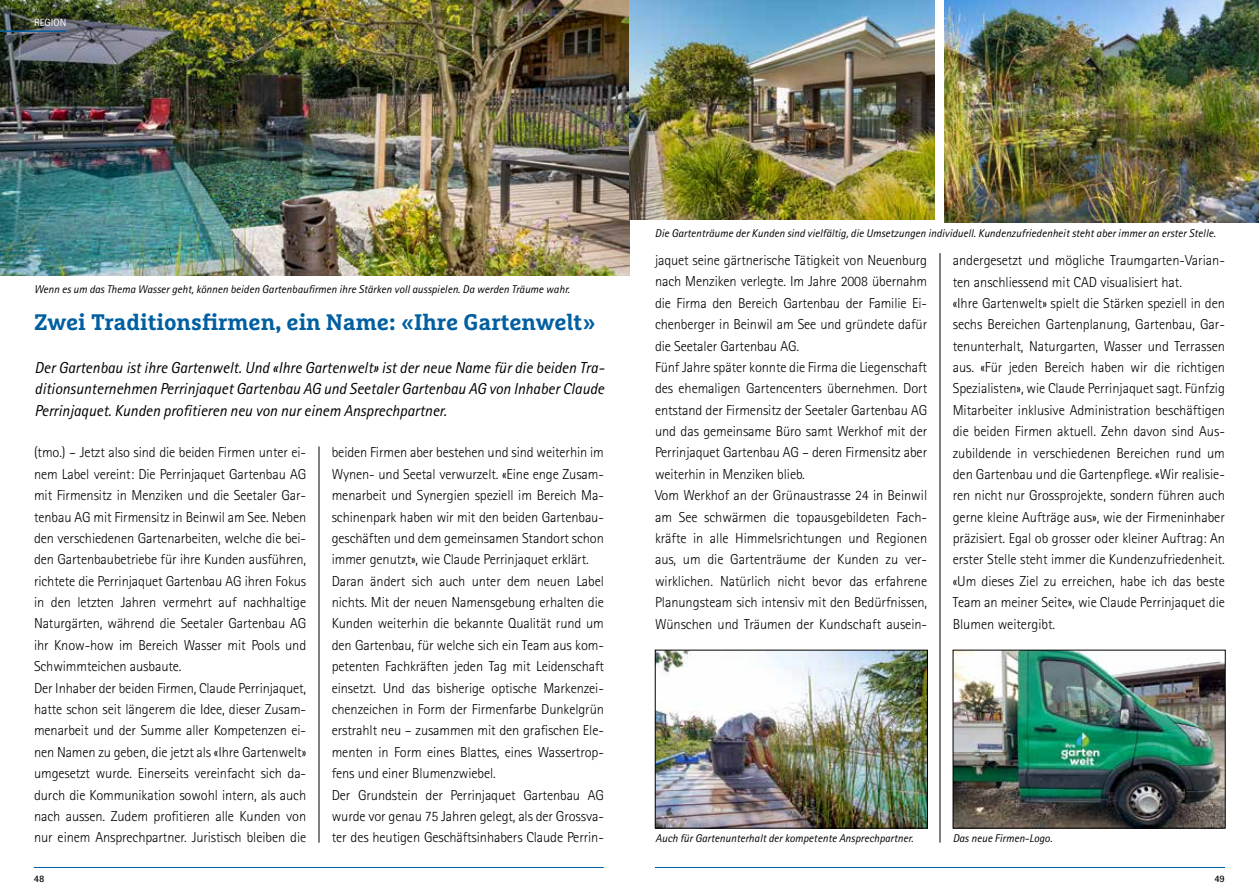
<style>
.page{position:relative;width:1259px;height:893px;background:#fff}
.page>*{position:absolute;margin:0;border:0;box-sizing:border-box;transform-origin:0 0}
.t1{font:700 22.5px "Marselis Slab Pro";color:#005fa1}
.t2{font:italic 15.9px/21.3px "Rotis Sans Serif";color:#000;text-align:justify}
.t3{font:300 14.4px/21.3px "Rotis Sans Serif";letter-spacing:-.01em;color:#000}
.t4{font:italic 11.25px "Rotis Sans Serif";color:#000}
.t5{font:10.5px "Rotis Sans Serif";color:#fff}
.t6{font:700 9.9px "Rotis Sans Serif";color:#000}
</style>
<div class="page">
<img style="left:0;top:0;width:629px;height:276px">
<img style="left:629px;top:0;width:306px;height:220px">
<img style="left:944px;top:0;width:315px;height:223px">
<img style="left:955px;top:652px;width:268px;height:174px">
<div style="left:953px;top:650px;width:272px;height:178px;border:1px solid #000"></div>
<img style="left:657px;top:652px;width:268px;height:174px">
<div style="left:655px;top:650px;width:272px;height:178px;border:1px solid #000"></div>
<hr style="left:319px;top:446px;width:1px;height:397px;background:#000">
<hr style="left:939px;top:253px;width:1px;height:590px;background:#000">
<hr style="left:655px;top:867px;width:570px;height:1px;background:#005fa1">
<hr style="left:0;top:30px;width:66px;height:2px;background:#005fa1">
<hr style="left:34px;top:867px;width:570px;height:1px;background:#005fa1">
<p class="t5" style="left:34px;top:16px;width:34px">REGION</p>
<p class="t4" style="left:34px;top:282px;width:537px">Wenn es um das Thema Wasser geht, können beiden Gartenbaufirmen ihre Stärken voll ausspielen. Da werden Träume wahr.</p>
<h1 class="t1" style="left:34px;top:308px;width:563px">Zwei Traditionsfirmen, ein Name: «Ihre Gartenwelt»</h1>
<p class="t2" style="left:35px;top:357px;width:571px">Der Gartenbau ist ihre Gartenwelt. Und «Ihre Gartenwelt» ist der neue Name für die beiden Tra&shy;ditionsunternehmen Perrinjaquet Gartenbau AG und Seetaler Gartenbau AG von Inhaber Claude Perrinjaquet. Kunden profitieren neu von nur einem Ansprechpartner.</p>
<p class="t3" style="left:34px;top:442px;width:274px">(tmo.) – Jetzt also sind die beiden Firmen unter ei&shy;nem Label vereint: Die Perrinjaquet Gartenbau AG mit Firmensitz in Menziken und die Seetaler Gar&shy;tenbau AG mit Firmensitz in Beinwil am See. Neben den verschiedenen Gartenarbeiten, welche die bei&shy;den Gartenbaubetriebe für ihre Kunden ausführen, richtete die Perrinjaquet Gartenbau AG ihren Fokus in den letzten Jahren vermehrt auf nachhaltige Naturgärten, während die Seetaler Gartenbau AG ihr Know-how im Bereich Wasser mit Pools und Schwimmteichen ausbaute.<br>Der Inhaber der beiden Firmen, Claude Perrinjaquet, hatte schon seit längerem die Idee, dieser Zusam&shy;menarbeit und der Summe aller Kompetenzen ei&shy;nen Namen zu geben, die jetzt als «Ihre Gartenwelt» umgesetzt wurde. Einerseits vereinfacht sich da&shy;durch die Kommunikation sowohl intern, als auch nach aussen. Zudem profitieren alle Kunden von nur einem Ansprechpartner. Juristisch bleiben die</p>
<p class="t3" style="left:332px;top:442px;width:274px">beiden Firmen aber bestehen und sind weiterhin im Wynen- und Seetal verwurzelt. «Eine enge Zusam&shy;menarbeit und Synergien speziell im Bereich Ma&shy;schinenpark haben wir mit den beiden Gartenbau&shy;geschäften und dem gemeinsamen Standort schon immer genutzt», wie Claude Perrinjaquet erklärt.<br>Daran ändert sich auch unter dem neuen Label nichts. Mit der neuen Namensgebung erhalten die Kunden weiterhin die bekannte Qualität rund um den Gartenbau, für welche sich ein Team aus kom&shy;petenten Fachkräften jeden Tag mit Leidenschaft einsetzt. Und das bisherige optische Markenzei&shy;chenzeichen in Form der Firmenfarbe Dunkelgrün erstrahlt neu – zusammen mit den grafischen Ele&shy;menten in Form eines Blattes, eines Wassertrop&shy;fens und einer Blumenzwiebel.<br>Der Grundstein der Perrinjaquet Gartenbau AG wurde vor genau 75 Jahren gelegt, als der Grossva&shy;ter des heutigen Geschäftsinhabers Claude Perrin-</p>
<p class="t6" style="left:34px;top:872px;width:12px">48</p>
<p class="t4" style="left:655px;top:227px;width:562px">Die Gartenträume der Kunden sind vielfältig, die Umsetzungen individuell. Kundenzufriedenheit steht aber immer an erster Stelle.</p>
<p class="t3" style="left:655px;top:250px;width:274px">jaquet seine gärtnerische Tätigkeit von Neuenburg nach Menziken verlegte. Im Jahre 2008 übernahm die Firma den Bereich Gartenbau der Familie Ei&shy;chenberger in Beinwil am See und gründete dafür die Seetaler Gartenbau AG.<br>Fünf Jahre später konnte die Firma die Liegenschaft des ehemaligen Gartencenters übernehmen. Dort entstand der Firmensitz der Seetaler Gartenbau AG und das gemeinsame Büro samt Werkhof mit der Perrinjaquet Gartenbau AG – deren Firmensitz aber weiterhin in Menziken blieb.<br>Vom Werkhof an der Grünaustrasse 24 in Beinwil am See schwärmen die topausgebildeten Fach&shy;kräfte in alle Himmelsrichtungen und Regionen aus, um die Gartenträume der Kunden zu ver&shy;wirklichen. Natürlich nicht bevor das erfahrene Planungsteam sich intensiv mit den Bedürfnissen, Wünschen und Träumen der Kundschaft ausein-</p>
<p class="t3" style="left:952px;top:250px;width:274px">andergesetzt und mögliche Traumgarten-Varian&shy;ten anschliessend mit CAD visualisiert hat.<br>«Ihre Gartenwelt» spielt die Stärken speziell in den sechs Bereichen Gartenplanung, Gartenbau, Gar&shy;tenunterhalt, Naturgarten, Wasser und Terrassen aus. «Für jeden Bereich haben wir die richtigen Spezialisten», wie Claude Perrinjaquet sagt. Fünfzig Mitarbeiter inklusive Administration beschäftigen die beiden Firmen aktuell. Zehn davon sind Aus&shy;zubildende in verschiedenen Bereichen rund um den Gartenbau und die Gartenpflege. «Wir realisie&shy;ren nicht nur Grossprojekte, sondern führen auch gerne kleine Aufträge aus», wie der Firmeninhaber präzisiert. Egal ob grosser oder kleiner Auftrag: An erster Stelle steht immer die Kundenzufriedenheit. «Um dieses Ziel zu erreichen, habe ich das beste Team an meiner Seite», wie Claude Perrinjaquet die Blumen weitergibt.</p>
<p class="t4" style="left:655px;top:832px;width:259px">Auch für Gartenunterhalt der kompetente Ansprechpartner.</p>
<p class="t4" style="left:952px;top:832px;width:101px">Das neue Firmen-Logo.</p>
<p class="t6" style="left:1214px;top:872px;width:12px">49</p>
</div>
